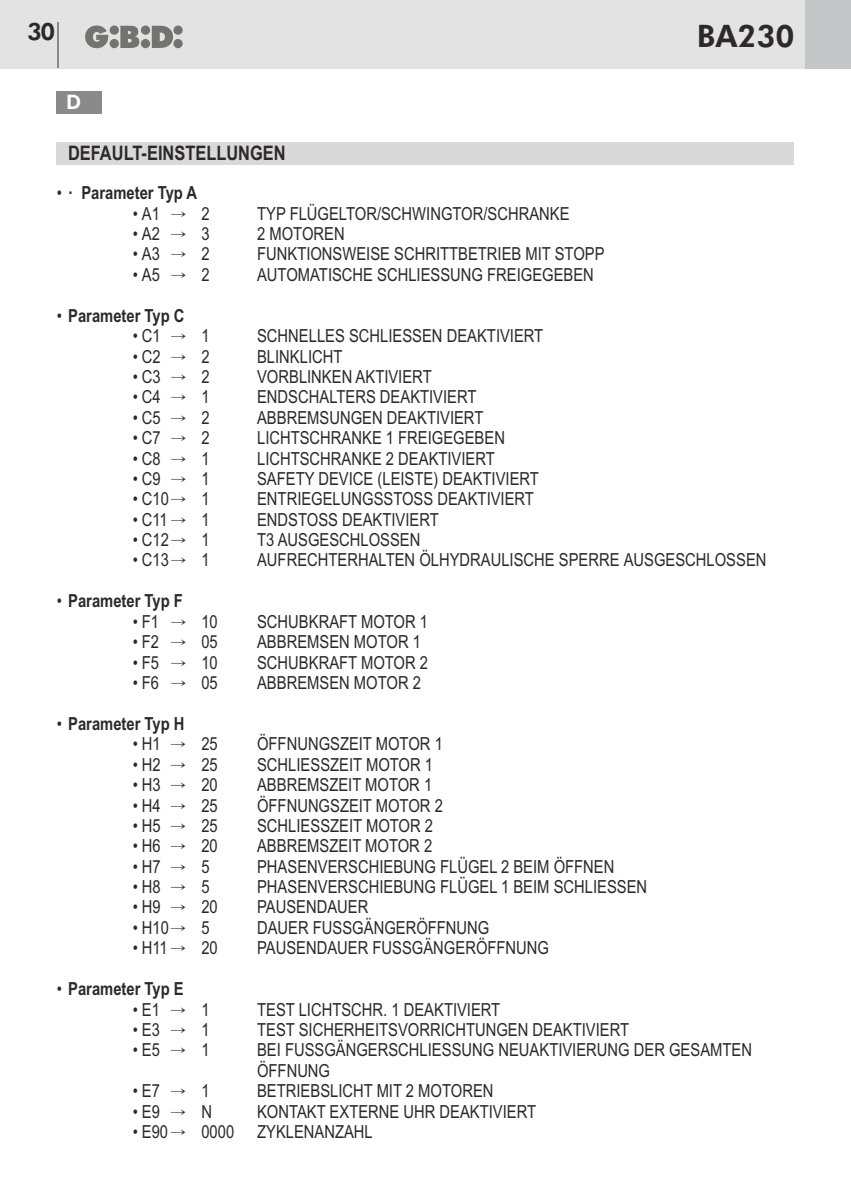
<style>
.page{position:relative;width:851px;height:1191px;background:#fff}
.page>*{position:absolute;margin:0;border:0;box-sizing:border-box;transform-origin:0 0}
.t1{font:800 31px "Futura BT";color:#2b2929}
.t2{font:800 24px "Futura BT";color:#2b2929}
.t3{font:700 20px "Arial Narrow";color:#2b2929}
.t4{font:800 20px "Futura BT";color:#fff}
.t5{font:18px/20.4px "Arial Narrow";color:#2b2929}
.t6{font:700 18px "Arial Narrow";color:#2b2929}
.s1{font-weight:400}
.s2{font-family:"Batang";font-size:16px}
</style>
<div class="page">
<div style="left:0;top:0;width:850px;height:68px;background:#e3e3e3"></div>
<div style="left:805px;top:0;width:45px;height:68px;background:#c4c7c7"></div>
<svg style="left:85px;top:26px;width:98px;height:22px"></svg>
<hr style="left:57px;top:23px;width:1px;height:45px;background:#8a8a8a">
<div style="left:57px;top:91px;width:45px;height:22px;background:#8a8a8a"></div>
<div style="left:57px;top:142px;width:737px;height:22px;background:#d9d9d9"></div>
<h2 class="t2" style="left:27px;top:22px;width:29px">30</h2>
<h1 class="t1" style="left:696px;top:23px;width:99px">BA230</h1>
<p class="t4" style="left:66px;top:94px;width:17px">D</p>
<p class="t3" style="left:68px;top:146px;width:219px">DEFAULT-EINSTELLUNGEN</p>
<p class="t6" style="left:57px;top:186px;width:142px"><span class="s1">•</span> · Parameter Typ A</p>
<p class="t5" style="left:133px;top:205px;width:78px">•A1 <span class="s2">→</span> 2</p>
<p class="t5" style="left:257px;top:205px;width:314px">TYP FLÜGELTOR/SCHWINGTOR/SCHRANKE</p>
<p class="t5" style="left:133px;top:225px;width:78px">•A2 <span class="s2">→</span> 3</p>
<p class="t5" style="left:257px;top:225px;width:89px">2 MOTOREN</p>
<p class="t5" style="left:133px;top:245px;width:78px">•A3 <span class="s2">→</span> 2</p>
<p class="t5" style="left:257px;top:245px;width:349px">FUNKTIONSWEISE SCHRITTBETRIEB MIT STOPP</p>
<p class="t5" style="left:133px;top:266px;width:78px">•A5 <span class="s2">→</span> 2</p>
<p class="t5" style="left:257px;top:266px;width:338px">AUTOMATISCHE SCHLIESSUNG FREIGEGEBEN</p>
<p class="t6" style="left:57px;top:309px;width:129px"><span class="s1">•</span> Parameter Typ C</p>
<p class="t5" style="left:133px;top:327px;width:78px">•C1 <span class="s2">→</span> 1</p>
<p class="t5" style="left:257px;top:327px;width:287px">SCHNELLES SCHLIESSEN DEAKTIVIERT</p>
<p class="t5" style="left:133px;top:348px;width:78px">•C2 <span class="s2">→</span> 2</p>
<p class="t5" style="left:257px;top:348px;width:87px">BLINKLICHT</p>
<p class="t5" style="left:133px;top:368px;width:78px">•C3 <span class="s2">→</span> 2</p>
<p class="t5" style="left:257px;top:368px;width:176px">VORBLINKEN AKTIVIERT</p>
<p class="t5" style="left:133px;top:388px;width:78px">•C4 <span class="s2">→</span> 1</p>
<p class="t5" style="left:257px;top:388px;width:221px">ENDSCHALTERS DEAKTIVIERT</p>
<p class="t5" style="left:133px;top:409px;width:78px">•C5 <span class="s2">→</span> 2</p>
<p class="t5" style="left:257px;top:409px;width:228px">ABBREMSUNGEN DEAKTIVIERT</p>
<p class="t5" style="left:133px;top:429px;width:78px">•C7 <span class="s2">→</span> 2</p>
<p class="t5" style="left:257px;top:429px;width:249px">LICHTSCHRANKE 1 FREIGEGEBEN</p>
<p class="t5" style="left:133px;top:449px;width:78px">•C8 <span class="s2">→</span> 1</p>
<p class="t5" style="left:257px;top:449px;width:239px">LICHTSCHRANKE 2 DEAKTIVIERT</p>
<p class="t5" style="left:133px;top:470px;width:78px">•C9 <span class="s2">→</span> 1</p>
<p class="t5" style="left:257px;top:470px;width:283px">SAFETY DEVICE (LEISTE) DEAKTIVIERT</p>
<p class="t5" style="left:133px;top:490px;width:78px">• C10<span class="s2">→</span> 1</p>
<p class="t5" style="left:257px;top:490px;width:278px">ENTRIEGELUNGSSTOSS DEAKTIVIERT</p>
<p class="t5" style="left:133px;top:511px;width:78px">•C11<span class="s2">→</span> 1</p>
<p class="t5" style="left:257px;top:511px;width:183px">ENDSTOSS DEAKTIVIERT</p>
<p class="t5" style="left:133px;top:531px;width:78px">• C12<span class="s2">→</span> 1</p>
<p class="t5" style="left:257px;top:531px;width:165px">T3 AUSGESCHLOSSEN</p>
<p class="t5" style="left:133px;top:551px;width:78px">• C13<span class="s2">→</span> 1</p>
<p class="t5" style="left:257px;top:551px;width:511px">AUFRECHTERHALTEN ÖLHYDRAULISCHE SPERRE AUSGESCHLOSSEN</p>
<p class="t6" style="left:57px;top:594px;width:128px"><span class="s1">•</span> Parameter Typ F</p>
<p class="t5" style="left:133px;top:613px;width:86px">•F1 <span class="s2">→</span> 10</p>
<p class="t5" style="left:257px;top:613px;width:172px">SCHUBKRAFT MOTOR 1</p>
<p class="t5" style="left:133px;top:633px;width:86px">•F2 <span class="s2">→</span> 05</p>
<p class="t5" style="left:257px;top:633px;width:165px">ABBREMSEN MOTOR 1</p>
<p class="t5" style="left:133px;top:653px;width:86px">•F5 <span class="s2">→</span> 10</p>
<p class="t5" style="left:257px;top:653px;width:172px">SCHUBKRAFT MOTOR 2</p>
<p class="t5" style="left:133px;top:674px;width:86px">•F6 <span class="s2">→</span> 05</p>
<p class="t5" style="left:257px;top:674px;width:165px">ABBREMSEN MOTOR 2</p>
<p class="t6" style="left:57px;top:717px;width:129px"><span class="s1">•</span> Parameter Typ H</p>
<p class="t5" style="left:133px;top:735px;width:86px">•H1 <span class="s2">→</span> 25</p>
<p class="t5" style="left:257px;top:735px;width:187px">ÖFFNUNGSZEIT MOTOR 1</p>
<p class="t5" style="left:133px;top:756px;width:86px">•H2 <span class="s2">→</span> 25</p>
<p class="t5" style="left:257px;top:756px;width:177px">SCHLIESSZEIT MOTOR 1</p>
<p class="t5" style="left:133px;top:776px;width:86px">•H3 <span class="s2">→</span> 20</p>
<p class="t5" style="left:257px;top:776px;width:176px">ABBREMSZEIT MOTOR 1</p>
<p class="t5" style="left:133px;top:796px;width:86px">•H4 <span class="s2">→</span> 25</p>
<p class="t5" style="left:257px;top:796px;width:187px">ÖFFNUNGSZEIT MOTOR 2</p>
<p class="t5" style="left:133px;top:817px;width:86px">•H5 <span class="s2">→</span> 25</p>
<p class="t5" style="left:257px;top:817px;width:177px">SCHLIESSZEIT MOTOR 2</p>
<p class="t5" style="left:133px;top:837px;width:86px">•H6 <span class="s2">→</span> 20</p>
<p class="t5" style="left:257px;top:837px;width:176px">ABBREMSZEIT MOTOR 2</p>
<p class="t5" style="left:133px;top:857px;width:78px">•H7 <span class="s2">→</span> 5</p>
<p class="t5" style="left:257px;top:857px;width:359px">PHASENVERSCHIEBUNG FLÜGEL 2 BEIM ÖFFNEN</p>
<p class="t5" style="left:133px;top:878px;width:78px">•H8 <span class="s2">→</span> 5</p>
<p class="t5" style="left:257px;top:878px;width:391px">PHASENVERSCHIEBUNG FLÜGEL 1 BEIM SCHLIESSEN</p>
<p class="t5" style="left:133px;top:898px;width:86px">•H9 <span class="s2">→</span> 20</p>
<p class="t5" style="left:257px;top:898px;width:113px">PAUSENDAUER</p>
<p class="t5" style="left:133px;top:919px;width:78px">• H10<span class="s2">→</span> 5</p>
<p class="t5" style="left:257px;top:919px;width:234px">DAUER FUSSGÄNGERÖFFNUNG</p>
<p class="t5" style="left:133px;top:939px;width:86px">• H11<span class="s2">→</span> 20</p>
<p class="t5" style="left:257px;top:939px;width:293px">PAUSENDAUER FUSSGÄNGERÖFFNUNG</p>
<p class="t6" style="left:57px;top:982px;width:128px"><span class="s1">•</span> Parameter Typ E</p>
<p class="t5" style="left:133px;top:1000px;width:78px">•E1 <span class="s2">→</span> 1</p>
<p class="t5" style="left:257px;top:1000px;width:245px">TEST LICHTSCHR. 1 DEAKTIVIERT</p>
<p class="t5" style="left:133px;top:1021px;width:78px">•E3 <span class="s2">→</span> 1</p>
<p class="t5" style="left:257px;top:1021px;width:373px">TEST SICHERHEITSVORRICHTUNGEN DEAKTIVIERT</p>
<p class="t5" style="left:133px;top:1041px;width:78px">•E5 <span class="s2">→</span> 1</p>
<p class="t5" style="left:257px;top:1041px;width:496px">BEI FUSSGÄNGERSCHLIESSUNG NEUAKTIVIERUNG DER GESAMTEN<br>ÖFFNUNG</p>
<p class="t5" style="left:133px;top:1082px;width:78px">•E7 <span class="s2">→</span> 1</p>
<p class="t5" style="left:257px;top:1082px;width:238px">BETRIEBSLICHT MIT 2 MOTOREN</p>
<p class="t5" style="left:133px;top:1102px;width:81px">•E9 <span class="s2">→</span> N</p>
<p class="t5" style="left:257px;top:1102px;width:280px">KONTAKT EXTERNE UHR DEAKTIVIERT</p>
<p class="t5" style="left:133px;top:1123px;width:103px">• E90<span class="s2">→</span> 0000</p>
<p class="t5" style="left:257px;top:1123px;width:117px">ZYKLENANZAHL</p>
</div>
